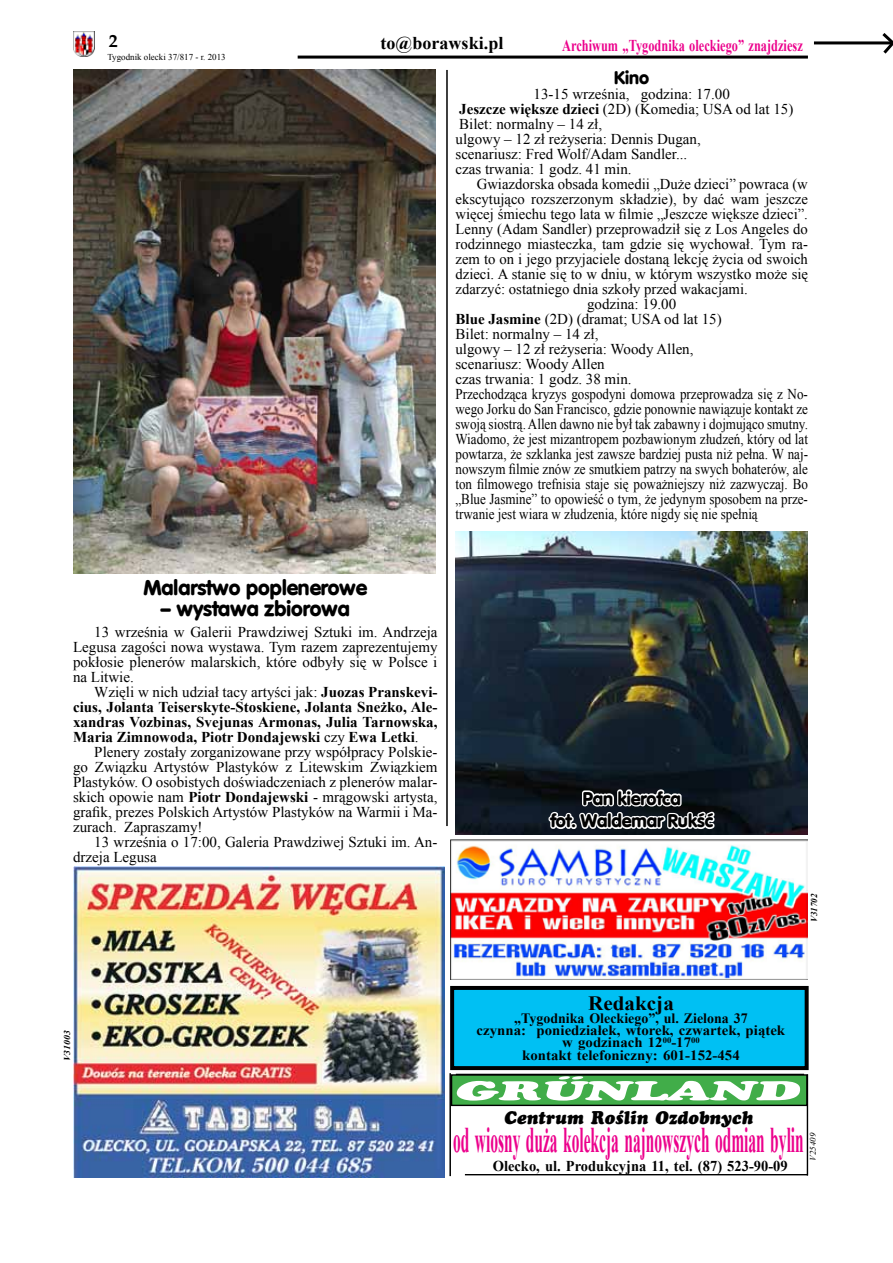
<style>
.page{position:relative;width:893px;height:1263px;background:#fff}
.page>*{position:absolute;margin:0;border:0;box-sizing:border-box;transform-origin:0 0}
.t1{font:700 36px "Times New Roman";color:#ec008c;scale:.43 1}
.t2{font:italic 27px "Cupertino";color:#fff;scale:2.06 1}
.t3{font:700 21px "Vogue";color:#000}
.t4{font:700 20.25px "Times New Roman";color:#000;scale:1.04 1}
.t5{font:700 18px/22.5px "Vogue";color:#000;text-align:center}
.t6{font:italic 18px "Cupertino";letter-spacing:.005em;color:#000;scale:.96 1}
.t7{font:700 18px "Times New Roman";letter-spacing:.005em;color:#000}
.t8{font:700 18px "Palm Springs";color:#000}
.t9{font:700 16.5px "Times New Roman";color:#ec008c;scale:.75 1}
.t10{font:15px/15px "Times New Roman";color:#000;text-align:justify}
.t11{font:15px "Times New Roman";color:#000;scale:.87 1}
.t12{font:700 15px/15px "Times New Roman";color:#000;text-align:justify}
.t13{font:700 15px "Times New Roman";color:#000;scale:.96 1}
.t14{font:700 14.25px/12.5px "Times New Roman";color:#000;text-align:center}
.t15{font:9px "Times New Roman";color:#000}
.t16{font:italic 700 9px "Times New Roman";color:#000;scale:1.08 1}
.t17{font:italic 700 9px "Times New Roman";color:#000}
.t18{font:italic 8.55px "Times New Roman";color:#000;scale:1.05 1}
.s1{font-weight:700}
.s2{font-weight:400}
</style>
<div class="page">
<img style="left:73px;top:32px;width:21px;height:25px">
<hr style="left:298px;top:56px;width:510px;height:3px;background:#000">
<div style="left:452px;top:1075px;width:355px;height:30px;background:#41ad49"></div>
<div style="left:451px;top:1074px;width:357px;height:32px;border:1px solid #000"></div>
<hr style="left:807px;top:1074px;width:1px;height:101px;background:#000">
<hr style="left:449px;top:1073px;width:2px;height:103px;background:#000">
<hr style="left:465px;top:1174px;width:343px;height:1px;background:#000">
<hr style="left:456px;top:1074px;width:348px;height:1px;background:#000">
<hr style="left:814px;top:41px;width:79px;height:3px;background:#000">
<svg style="left:879px;top:33px;width:14px;height:21px"></svg>
<img style="left:73px;top:866px;width:372px;height:311px">
<div style="left:452px;top:988px;width:355px;height:80px;background:#00c0f3"></div>
<div style="left:450px;top:986px;width:359px;height:84px;border:4px solid #000"></div>
<img style="left:451px;top:840px;width:357px;height:140px">
<img style="left:455px;top:531px;width:353px;height:303px">
<img style="left:73px;top:70px;width:363px;height:503px">
<hr style="left:446px;top:70px;width:2px;height:756px;background:#000">
<svg style="left:546px;top:787px;width:171px;height:47px"></svg>
<p class="t8" style="left:109px;top:30px;width:10px">2</p>
<p class="t7" style="left:381px;top:31px;width:124px">to@borawski.pl</p>
<p class="t15" style="left:107px;top:51px;width:120px">Tygodnik olecki 37/817 - r. 2013</p>
<p class="t9" style="left:562px;top:34px;width:322px">Archiwum „Tygodnika oleckiego” znajdziesz</p>
<p class="t5" style="left:614px;top:66px;width:37px">Kino</p>
<p class="t10" style="left:455px;top:86px;width:339px;text-align:left;text-indent:78px">13-15 września, godzina: 17.00<br><span class="s1">Jeszcze większe dzieci</span> (2D) (Komedia; USA od lat 15)<br>Bilet: normalny – 14 zł,<br>ulgowy – 12 zł reżyseria: Dennis Dugan,<br>scenariusz: Fred Wolf/Adam Sandler...<br>czas trwania: 1 godz. 41 min.</p>
<p class="t10" style="left:477px;top:176px;width:333px">Gwiazdorska obsada komedii „Duże dzieci” powraca (w</p>
<p class="t10" style="left:455px;top:191px;width:354px">ekscytująco rozszerzonym składzie), by dać wam jeszcze</p>
<p class="t10" style="left:455px;top:206px;width:354px">więcej śmiechu tego lata w filmie „Jeszcze większe dzieci”.</p>
<p class="t10" style="left:455px;top:221px;width:354px">Lenny (Adam Sandler) przeprowadził się z Los Angeles do</p>
<p class="t10" style="left:455px;top:236px;width:354px">rodzinnego miasteczka, tam gdzie się wychował. Tym ra-</p>
<p class="t10" style="left:455px;top:251px;width:354px">zem to on i jego przyjaciele dostaną lekcję życia od swoich</p>
<p class="t10" style="left:455px;top:266px;width:354px">dzieci. A stanie się to w dniu, w którym wszystko może się</p>
<p class="t10" style="left:455px;top:281px;width:294px">zdarzyć: ostatniego dnia szkoły przed wakacjami.</p>
<p class="t10" style="left:587px;top:296px;width:91px">godzina: 19.00</p>
<p class="t10" style="left:455px;top:311px;width:268px"><span class="s1">Blue Jasmine</span> (2D) (dramat; USA od lat 15)</p>
<p class="t10" style="left:455px;top:326px;width:144px">Bilet: normalny – 14 zł,</p>
<p class="t10" style="left:455px;top:341px;width:240px">ulgowy – 12 zł reżyseria: Woody Allen,</p>
<p class="t10" style="left:455px;top:356px;width:151px">scenariusz: Woody Allen</p>
<p class="t10" style="left:455px;top:371px;width:178px">czas trwania: 1 godz. 38 min.</p>
<p class="t11" style="left:455px;top:384px;width:407px">Przechodząca kryzys gospodyni domowa przeprowadza się z No-</p>
<p class="t11" style="left:455px;top:399px;width:407px">wego Jorku do San Francisco, gdzie ponownie nawiązuje kontakt ze</p>
<p class="t11" style="left:455px;top:414px;width:407px">swoją siostrą. Allen dawno nie był tak zabawny i dojmująco smutny.</p>
<p class="t11" style="left:455px;top:429px;width:407px">Wiadomo, że jest mizantropem pozbawionym złudzeń, który od lat</p>
<p class="t11" style="left:455px;top:444px;width:407px">powtarza, że szklanka jest zawsze bardziej pusta niż pełna. W naj-</p>
<p class="t11" style="left:455px;top:459px;width:407px">nowszym filmie znów ze smutkiem patrzy na swych bohaterów, ale</p>
<p class="t11" style="left:455px;top:474px;width:407px">ton filmowego trefnisia staje się poważniejszy niż zazwyczaj. Bo</p>
<p class="t11" style="left:455px;top:489px;width:407px">„Blue Jasmine” to opowieść o tym, że jedynym sposobem na prze-</p>
<p class="t11" style="left:455px;top:504px;width:349px">trwanie jest wiara w złudzenia, które nigdy się nie spełnią</p>
<h3 class="t3" style="left:143px;top:574px;width:225px">Malarstwo poplenerowe</h3>
<h3 class="t3" style="left:161px;top:595px;width:191px">– wystawa zbiorowa</h3>
<p class="t10" style="left:73px;top:624px;width:366px;text-indent:21px">13 września w Galerii Prawdziwej Sztuki im. Andrzeja Legusa zagości nowa wystawa. Tym razem zaprezentujemy pokłosie plenerów malarskich, które odbyły się w Polsce i na Litwie.</p>
<p class="t12" style="left:73px;top:684px;width:366px;text-indent:21px"><span class="s2">Wzięli w nich udział tacy artyści jak:</span> Juozas Pranskevi&shy;cius, Jolanta Teiserskyte-Stoskiene, Jolanta Sneżko, Ale&shy;xandras Vozbinas, Svejunas Armonas, Julia Tarnowska, Maria Zimnowoda, Piotr Dondajewski <span class="s2">czy</span> Ewa Letki<span class="s2">.</span></p>
<p class="t10" style="left:73px;top:744px;width:366px;text-indent:21px">Plenery zostały zorganizowane przy współpracy Polskie&shy;go Związku Artystów Plastyków z Litewskim Związkiem Plastyków. O osobistych doświadczeniach z plenerów malar&shy;skich opowie nam <span class="s1">Piotr Dondajewski</span> - mrągowski artysta, grafik, prezes Polskich Artystów Plastyków na Warmii i Ma&shy;zurach. Zapraszamy!</p>
<p class="t10" style="left:73px;top:834px;width:366px;text-indent:21px">13 września o 17:00, Galeria Prawdziwej Sztuki im. An&shy;drzeja Legusa</p>
<p class="t5" style="left:550px;top:786px;width:164px">Pan kierofca<br>fot. Waldemar Rukść</p>
<p class="t17" style="left:808px;top:922px;width:30px;rotate:-90deg">V31702</p>
<p class="t16" style="left:61px;top:1061px;width:30px;rotate:-90deg">V31003</p>
<h3 class="t4" style="left:588px;top:989px;width:84px">Redakcja</h3>
<p class="t14" style="left:477px;top:1011px;width:310px">„Tygodnika Oleckiego”, ul. Zielona 37<br>czynna: poniedziałek, wtorek, czwartek, piątek w godzinach 12<sup>00</sup>-17<sup>00<br></sup>kontakt telefoniczny: 601-152-454</p>
<h2 class="t2" style="left:455px;top:1075px;width:169px">GRÜNLAND</h2>
<p class="t6" style="left:504px;top:1107px;width:260px">Centrum Roślin Ozdobnych</p>
<p class="t13" style="left:493px;top:1155px;width:309px">Olecko, ul. Produkcyjna 11, tel. (87) 523-90-09</p>
<h1 class="t1" style="left:453px;top:1115px;width:817px">od wiosny duża kolekcja najnowszych odmian bylin</h1>
<p class="t18" style="left:807px;top:1161px;width:28px;rotate:-90deg">V25409</p>
</div>
